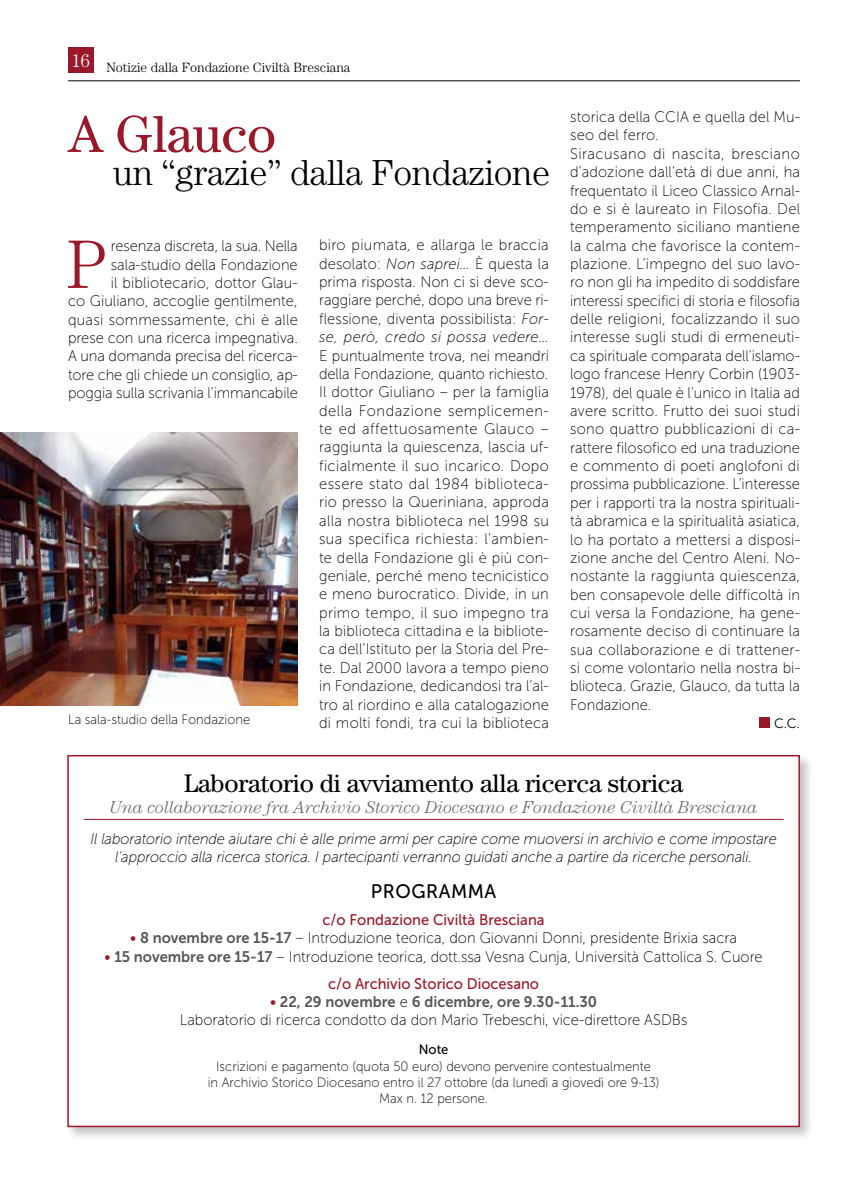
<style>
.page{position:relative;width:851px;height:1191px;background:#fff}
.page>*{position:absolute;margin:0;border:0;box-sizing:border-box;transform-origin:0 0}
.t1{font:300 68.7px "Century";color:#9a1829;scale:.96 1}
.t2{font:52.35px "Century";letter-spacing:-.01em;color:#9a1829}
.t3{font:300 36.3px "Century";letter-spacing:-.01em;color:#000}
.t4{font:25.5px "Century";letter-spacing:-.01em;color:#000}
.t5{font:19.5px "Museo Sans 500";letter-spacing:.03em;color:#000;scale:.96 1}
.t6{font:italic 300 17.25px "Century";letter-spacing:-.01em;color:#646363}
.t7{font:15.3px/18.3px "Museo Sans 100";color:#000;text-align:justify;scale:.96 1}
.t8{font:italic 15.3px/18.3px "Museo Sans 100";letter-spacing:-.01em;color:#000;text-align:center;scale:.96 1}
.t9{font:15.3px "Museo Sans 500";color:#9a1829;scale:.96 1}
.t10{font:15.3px "Museo Sans 700";color:#575756;scale:.96 1}
.t11{font:13.5px/16.2px "Museo Sans 100";color:#000;text-align:center;scale:.96 1}
.t12{font:300 13.5px "Century";color:#000}
.t13{font:13.5px "Museo Sans 300";color:#000}
.t14{font:13.5px "Museo Sans 500";color:#000;scale:.96 1}
.s1{font-style:italic}
.s2{font-family:"Museo Sans 500";color:#9a1829}
.s3{font-family:"Museo Sans 700";color:#575756}
.s4{font-family:"Museo Sans 100";color:#000}
</style>
<div class="page">
<hr style="left:68px;top:80px;width:731px;height:1px;background:#000">
<div style="left:68px;top:47px;width:26px;height:25px;background:#9a1829"></div>
<div style="left:759px;top:717px;width:11px;height:11px;background:#9a1829"></div>
<img style="left:0;top:433px;width:298px;height:272px">
<div style="left:65px;top:752px;width:748px;height:389px;background:#000;opacity:.24"></div>
<div style="left:68px;top:755px;width:731px;height:371px;background:#fff"></div>
<hr style="left:84px;top:819px;width:699px;height:1px;background:#9a1829">
<div style="left:67px;top:755px;width:732px;height:372px;border:2px solid #9a1829"></div>
<p class="t12" style="left:71px;top:60px;width:280px"><sup>16</sup> Notizie dalla Fondazione Civiltà Bresciana</p>
<h2 class="t2" style="left:68px;top:103px;width:209px">A Glauco</h2>
<h3 class="t3" style="left:113px;top:152px;width:439px">un “grazie” dalla Fondazione</h3>
<p class="t7" style="left:68px;top:237px;width:241px;text-align:right">resenza discreta, la sua. Nella sala-studio della Fondazione<br>il bibliotecario, dottor Glau-<br>co Giuliano, accoglie gentilmente, quasi sommessamente, chi è alle prese con una ricerca impegnativa.<br>A una domanda precisa del ricerca&shy;tore che gli chiede un consiglio, ap&shy;poggia sulla scrivania l’immancabile</p>
<p class="t7" style="left:319px;top:236px;width:241px">biro piumata, e allarga le braccia desolato: <span class="s1">Non saprei…</span> È questa la prima risposta. Non ci si deve sco&shy;raggiare perché, dopo una breve ri&shy;flessione, diventa possibilista: <span class="s1">For&shy;se, però, credo si possa vedere…</span></p>
<h1 class="t1" style="left:67px;top:225px;width:43px">P</h1>
<p class="t7" style="left:319px;top:346px;width:241px">E puntualmente trova, nei meandri della Fondazione, quanto richiesto.<br>Il dottor Giuliano – per la famiglia della Fondazione semplicemen&shy;te ed affettuosamente Glauco – raggiunta la quiescenza, lascia uf&shy;ficialmente il suo incarico. Dopo essere stato dal 1984 biblioteca&shy;rio presso la Queriniana, approda alla nostra biblioteca nel 1998 su sua specifica richiesta: l’ambien&shy;te della Fondazione gli è più con&shy;geniale, perché meno tecnicistico e meno burocratico. Divide, in un primo tempo, il suo impegno tra la biblioteca cittadina e la bibliote&shy;ca dell’Istituto per la Storia del Pre&shy;te. Dal 2000 lavora a tempo pieno in Fondazione, dedicandosi tra l’al&shy;tro al riordino e alla catalogazione di molti fondi, tra cui la biblioteca</p>
<p class="t11" style="left:68px;top:711px;width:191px">La sala-studio della Fondazione</p>
<p class="t7" style="left:570px;top:108px;width:241px;text-align:left">storica della CCIA e quella del Mu&shy;seo del ferro.<br>Siracusano di nascita, bresciano d’adozione dall’età di due anni, ha frequentato il Liceo Classico Arnal&shy;do e si è laureato in Filosofia. Del temperamento siciliano mantiene la calma che favorisce la contem&shy;plazione. L’impegno del suo lavo&shy;ro non gli ha impedito di soddisfare interessi specifici di storia e filosofia delle religioni, focalizzando il suo interesse sugli studi di ermeneuti&shy;ca spirituale comparata dell’islamo&shy;logo francese Henry Corbin (1903- 1978), del quale è l’unico in Italia ad avere scritto. Frutto dei suoi studi sono quattro pubblicazioni di ca&shy;rattere filosofico ed una traduzione e commento di poeti anglofoni di prossima pubblicazione. L’interesse per i rapporti tra la nostra spirituali&shy;tà abramica e la spiritualità asiatica, lo ha portato a mettersi a disposi&shy;zione anche del Centro Aleni. No&shy;nostante la raggiunta quiescenza, ben consapevole delle difficoltà in cui versa la Fondazione, ha gene&shy;rosamente deciso di continuare la sua collaborazione e di trattener&shy;si come volontario nella nostra bi&shy;blioteca. Grazie, Glauco, da tutta la Fondazione.</p>
<p class="t13" style="left:774px;top:716px;width:27px">C.C.</p>
<h3 class="t4" style="left:184px;top:768px;width:500px">Laboratorio di avviamento alla ricerca storica</h3>
<p class="t6" style="left:110px;top:797px;width:648px">Una collaborazione fra Archivio Storico Diocesano e Fondazione Civiltà Bresciana</p>
<p class="t8" style="left:90px;top:829px;width:716px">Il laboratorio intende aiutare chi è alle prime armi per capire come muoversi in archivio e come impostare l’approccio alla ricerca storica. I partecipanti verranno guidati anche a partire da ricerche personali.</p>
<p class="t5" style="left:371px;top:880px;width:132px">PROGRAMMA</p>
<p class="t9" style="left:322px;top:911px;width:233px">c/o Fondazione Civiltà Bresciana</p>
<p class="t7" style="left:130px;top:929px;width:633px"><span class="s2">•</span> <span class="s3">8 novembre ore 15-17</span> – Introduzione teorica, don Giovanni Donni, presidente Brixia sacra</p>
<p class="t7" style="left:105px;top:947px;width:686px"><span class="s2">•</span> <span class="s3">15 novembre ore 15-17</span> – Introduzione teorica, dott.ssa Vesna Cunja, Università Cattolica S. Cuore</p>
<p class="t9" style="left:328px;top:975px;width:221px">c/o Archivio Storico Diocesano</p>
<p class="t10" style="left:270px;top:993px;width:342px"><span class="s2">•</span> 22, 29 novembre <span class="s4">e</span> 6 dicembre, ore 9.30-11.30</p>
<p class="t7" style="left:180px;top:1011px;width:530px">Laboratorio di ricerca condotto da don Mario Trebeschi, vice-direttore ASDBs</p>
<p class="t14" style="left:418px;top:1042px;width:32px">Note</p>
<p class="t11" style="left:208px;top:1058px;width:472px">Iscrizioni e pagamento (quota 50 euro) devono pervenire contestualmente<br>in Archivio Storico Diocesano entro il 27 ottobre (da lunedì a giovedì ore 9-13)<br>Max n. 12 persone.</p>
</div>
